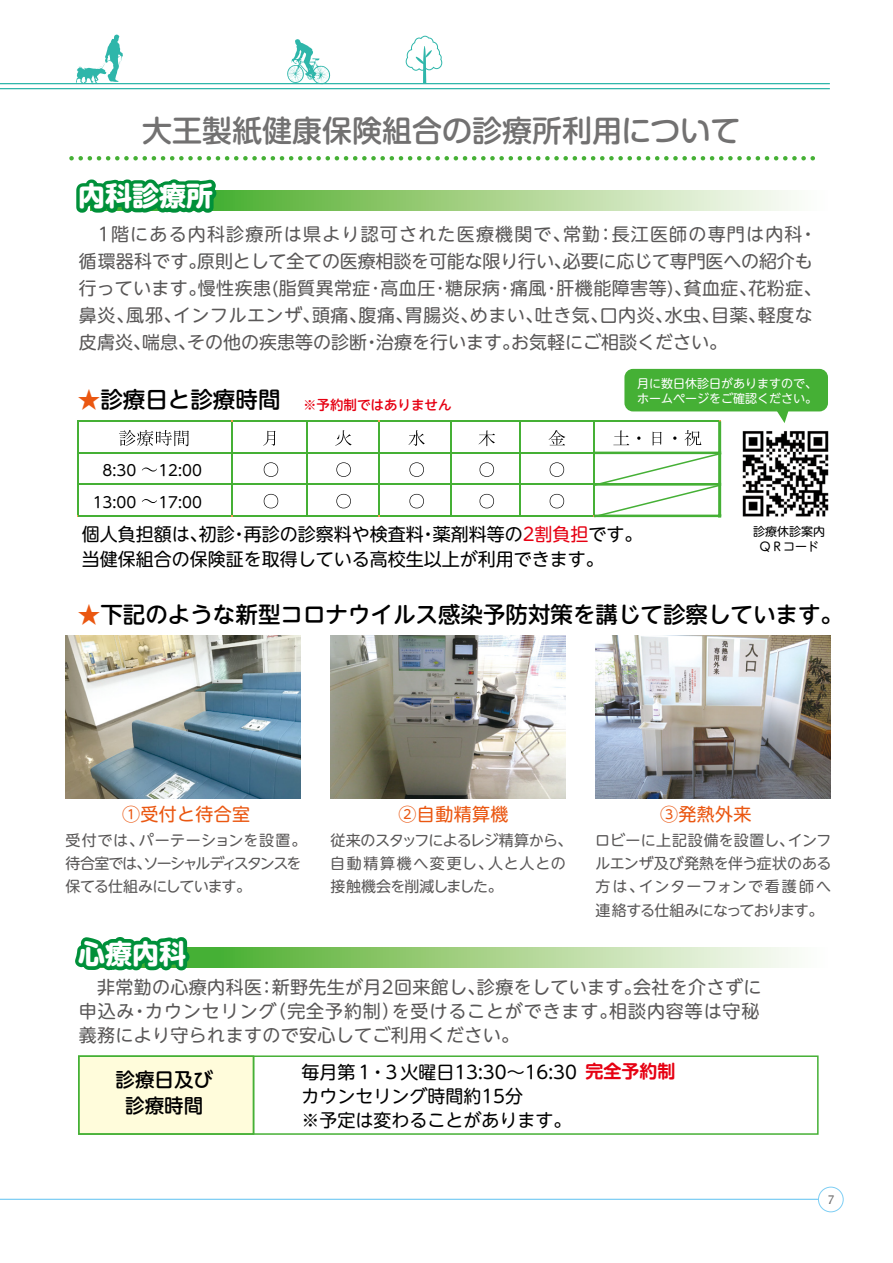
<style>
.page{position:relative;width:893px;height:1263px;background:#fff}
.page>*{position:absolute;margin:0;border:0;box-sizing:border-box;transform-origin:0 0}
.t1{font:500 30px "Shin M Go Pro";color:#727171}
.t2{font:700 27px "UD Shin M Go Pro";color:#fff}
.t3{font:500 22.5px "UD Shin M Go Pro";color:#000}
.t4{font:500 19.5px/25.5px "UD Shin M Go Pro";color:#000;text-align:center}
.t5{font:18px/27px "UD Shin M Go Pro";letter-spacing:.025em;color:#595757}
.t6{font:18px/24px "UD Shin M Go Pro";color:#000}
.t7{font:18px "UD Shin M Go Pro";letter-spacing:.02em;color:#ea5711}
.t8{font:700 18px "UD Shin M Go Pro De";color:#e60012}
.t9{font:15px/23.1px "UD Shin M Go Pro";letter-spacing:-.03em;color:#595757;text-align:justify}
.t10{font:15px/23.1px "UD Shin M Go Pro";letter-spacing:-.06em;color:#595757}
.t11{font:15px/23.1px "UD Shin M Go Pro";color:#595757}
.t12{font:15px "UD Shin M Go Pro";color:#000}
.t13{font:500 13.5px "UD Shin M Go Pro";color:#e60012}
.t14{font:12px/15px "UD Shin M Go Pro";color:#fff}
.t15{font:12px/15px "UD Shin M Go Pro";color:#000;text-align:center}
.t16{font:12px "Lucida Console";color:#727171}
.s1{font-size:22.5px;color:#ea5711}
.s2{font-size:22.5px;color:#000}
.s3{color:#e60012}
.s4{color:#ea5711}
</style>
<div class="page">
<hr style="left:0;top:83px;width:830px;height:1px;background:#2eb6aa">
<hr style="left:0;top:88px;width:830px;height:1px;background:#2eb6aa">
<hr style="left:0;top:1199px;width:830px;height:1px;background:#7ecef4">
<div style="left:818px;top:1187px;width:25px;height:25px;background:#fff;border-radius:50%"></div>
<div style="left:818px;top:1186px;width:26px;height:26px;border:1px solid #7ecef4;border-radius:50%"></div>
<svg style="left:76px;top:35px;width:47px;height:48px"></svg>
<svg style="left:285px;top:39px;width:47px;height:46px"></svg>
<svg style="left:406px;top:36px;width:36px;height:47px"></svg>
<img style="left:742px;top:431px;width:87px;height:86px">
<div style="left:79px;top:1056px;width:175px;height:78px;background:#fffcdb"></div>
<div style="left:78px;top:1055px;width:741px;height:80px;border:2px solid #45b035"></div>
<hr style="left:253px;top:1056px;width:1px;height:78px;background:#45b035">
<svg style="left:254px;top:948px;width:543px;height:19px;background:#afd798"></svg>
<svg style="left:75px;top:937px;width:179px;height:34px"></svg>
<div style="left:624px;top:369px;width:204px;height:42px;background:#45b035;border-radius:9px"></div>
<svg style="left:119px;top:430px;width:70px;height:16px"></svg>
<svg style="left:263px;top:431px;width:13px;height:15px"></svg>
<svg style="left:335px;top:430px;width:17px;height:16px"></svg>
<svg style="left:408px;top:430px;width:17px;height:16px"></svg>
<svg style="left:478px;top:430px;width:17px;height:16px"></svg>
<svg style="left:549px;top:430px;width:16px;height:15px"></svg>
<hr style="left:78px;top:421px;width:153px;height:1px;background:#45b035">
<hr style="left:233px;top:421px;width:73px;height:1px;background:#45b035">
<hr style="left:308px;top:421px;width:70px;height:1px;background:#45b035">
<hr style="left:380px;top:421px;width:70px;height:1px;background:#45b035">
<hr style="left:452px;top:421px;width:67px;height:1px;background:#45b035">
<hr style="left:521px;top:421px;width:72px;height:1px;background:#45b035">
<hr style="left:594px;top:421px;width:125px;height:1px;background:#45b035">
<hr style="left:77px;top:422px;width:1px;height:32px;background:#45b035">
<hr style="left:231px;top:422px;width:2px;height:32px;background:#45b035">
<hr style="left:306px;top:422px;width:2px;height:32px;background:#45b035">
<hr style="left:378px;top:422px;width:2px;height:32px;background:#45b035">
<hr style="left:450px;top:422px;width:2px;height:32px;background:#45b035">
<hr style="left:519px;top:422px;width:2px;height:32px;background:#45b035">
<hr style="left:593px;top:422px;width:1px;height:32px;background:#45b035">
<div style="left:718px;top:421px;width:3px;height:33px;border:2px solid #45b035"></div>
<svg style="left:142px;top:467px;width:15px;height:4px"></svg>
<svg style="left:264px;top:462px;width:14px;height:15px"></svg>
<svg style="left:336px;top:462px;width:15px;height:15px"></svg>
<svg style="left:409px;top:462px;width:15px;height:15px"></svg>
<svg style="left:480px;top:462px;width:14px;height:15px"></svg>
<svg style="left:550px;top:462px;width:14px;height:15px"></svg>
<hr style="left:78px;top:452px;width:153px;height:2px;background:#45b035">
<hr style="left:233px;top:452px;width:73px;height:2px;background:#45b035">
<hr style="left:308px;top:452px;width:70px;height:2px;background:#45b035">
<hr style="left:380px;top:452px;width:70px;height:2px;background:#45b035">
<hr style="left:452px;top:452px;width:67px;height:2px;background:#45b035">
<hr style="left:521px;top:452px;width:72px;height:2px;background:#45b035">
<hr style="left:77px;top:454px;width:1px;height:30px;background:#45b035">
<hr style="left:231px;top:454px;width:2px;height:30px;background:#45b035">
<hr style="left:306px;top:454px;width:2px;height:30px;background:#45b035">
<hr style="left:378px;top:454px;width:2px;height:30px;background:#45b035">
<hr style="left:450px;top:454px;width:2px;height:30px;background:#45b035">
<hr style="left:519px;top:454px;width:2px;height:30px;background:#45b035">
<svg style="left:142px;top:499px;width:15px;height:4px"></svg>
<svg style="left:264px;top:494px;width:14px;height:14px"></svg>
<svg style="left:336px;top:494px;width:15px;height:14px"></svg>
<svg style="left:409px;top:494px;width:15px;height:14px"></svg>
<svg style="left:480px;top:494px;width:14px;height:14px"></svg>
<svg style="left:550px;top:494px;width:14px;height:14px"></svg>
<hr style="left:78px;top:484px;width:153px;height:1px;background:#45b035">
<hr style="left:233px;top:484px;width:73px;height:1px;background:#45b035">
<hr style="left:308px;top:484px;width:70px;height:1px;background:#45b035">
<hr style="left:380px;top:484px;width:70px;height:1px;background:#45b035">
<hr style="left:452px;top:484px;width:67px;height:1px;background:#45b035">
<hr style="left:521px;top:484px;width:72px;height:1px;background:#45b035">
<hr style="left:77px;top:485px;width:1px;height:30px;background:#45b035">
<hr style="left:78px;top:515px;width:153px;height:2px;background:#45b035">
<hr style="left:231px;top:485px;width:2px;height:30px;background:#45b035">
<hr style="left:233px;top:515px;width:73px;height:2px;background:#45b035">
<hr style="left:306px;top:485px;width:2px;height:30px;background:#45b035">
<hr style="left:308px;top:515px;width:70px;height:2px;background:#45b035">
<hr style="left:378px;top:485px;width:2px;height:30px;background:#45b035">
<hr style="left:380px;top:515px;width:70px;height:2px;background:#45b035">
<hr style="left:450px;top:485px;width:2px;height:30px;background:#45b035">
<hr style="left:452px;top:515px;width:67px;height:2px;background:#45b035">
<hr style="left:519px;top:485px;width:2px;height:30px;background:#45b035">
<hr style="left:521px;top:515px;width:72px;height:2px;background:#45b035">
<svg style="left:593px;top:430px;width:129px;height:88px"></svg>
<svg style="left:71px;top:156px;width:744px;height:57px"></svg>
<svg style="left:775px;top:411px;width:14px;height:12px"></svg>
<img style="left:65px;top:635px;width:236px;height:163px">
<img style="left:331px;top:635px;width:235px;height:163px">
<img style="left:596px;top:635px;width:235px;height:163px">
<h1 class="t1" style="left:142px;top:107px;width:600px">大王製紙健康保険組合の診療所利用について</h1>
<h2 class="t2" style="left:78px;top:174px;width:137px">内科診療所</h2>
<p class="t5" style="left:79px;top:220px;width:740px">　1階にある内科診療所は県より認可された医療機関で、常勤：長江医師の専門は内科・循環器科です。原則として全ての医療相談を可能な限り行い、必要に応じて専門医への紹介も行っています。慢性疾患(脂質異常症･高血圧･糖尿病･痛風･肝機能障害等)､貧血症､花粉症､鼻炎､風邪､インフルエンザ､頭痛､腹痛､胃腸炎､めまい､吐き気､口内炎､水虫､目薬､軽度な皮膚炎､喘息､その他の疾患等の診断・治療を行います。お気軽にご相談ください。</p>
<p class="t13" style="left:78px;top:393px;width:375px"><span class="s1">★</span><span class="s2">診療日と診療時間　</span>※予約制ではありません</p>
<p class="t14" style="left:637px;top:375px;width:181px">月に数日休診日がありますので、ホームページをご確認ください。</p>
<p class="t12" style="left:103px;top:458px;width:35px">8:30</p>
<p class="t12" style="left:158px;top:458px;width:45px">12:00</p>
<p class="t12" style="left:93px;top:490px;width:45px">13:00</p>
<p class="t12" style="left:158px;top:490px;width:45px">17:00</p>
<p class="t6" style="left:82px;top:520px;width:562px;line-height:25.5px">個人負担額は、初診・再診の診察料や検査料・薬剤料等の<span class="s3">2割負担</span>です。当健保組合の保険証を取得している高校生以上が利用できます。</p>
<p class="t15" style="left:753px;top:524px;width:73px">診療休診案内<br>ＱＲコード</p>
<p class="t3" style="left:78px;top:596px;width:767px"><span class="s4">★</span>下記のような新型コロナウイルス感染予防対策を講じて診察しています。</p>
<p class="t7" style="left:122px;top:799px;width:130px">①受付と待合室</p>
<p class="t7" style="left:399px;top:799px;width:111px">②自動精算機</p>
<p class="t7" style="left:660px;top:799px;width:93px">③発熱外来</p>
<p class="t10" style="left:65px;top:828px;width:243px">受付では、パーテーションを設置。待合室では、ソーシャルディスタンスを保てる仕組みにしています。</p>
<p class="t11" style="left:330px;top:828px;width:244px">従来のスタッフによるレジ精算から、自動精算機へ変更し、人と人との接触機会を削減しました。</p>
<p class="t9" style="left:595px;top:828px;width:238px">ロビーに上記設備を設置し、インフルエンザ及び発熱を伴う症状のある方は、インターフォンで看護師へ連絡する仕組みになっております。</p>
<h2 class="t2" style="left:78px;top:932px;width:109px">心療内科</h2>
<p class="t5" style="left:79px;top:974px;width:684px;line-height:24px;text-align:justify">　非常勤の心療内科医：新野先生が月2回来館し、診療をしています。会社を介さずに申込み・カウンセリング（完全予約制）を受けることができます。相談内容等は守秘義務により守られますので安心してご利用ください。</p>
<p class="t4" style="left:116px;top:1066px;width:99px">診療日及び診療時間</p>
<p class="t6" style="left:301px;top:1059px;width:277px">毎月第１・３火曜日13:30～16:30カウンセリング時間約15分<br>※予定は変わることがあります。</p>
<p class="t8" style="left:585px;top:1057px;width:91px">完全予約制</p>
<p class="t16" style="left:827px;top:1195px;width:9px">7</p>
</div>
